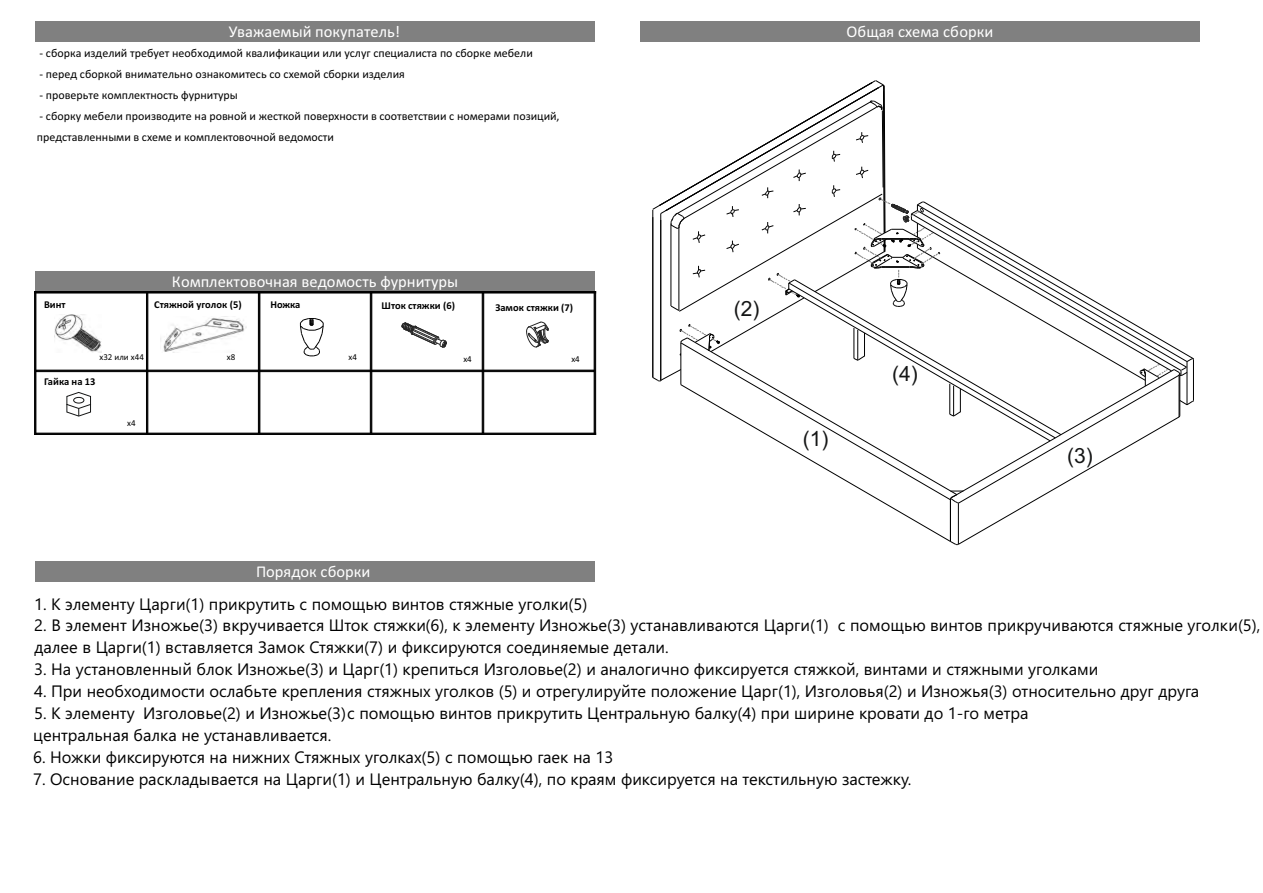
<style>
.page{position:relative;width:1263px;height:893px;background:#fff}
.page>*{position:absolute;margin:0;border:0;box-sizing:border-box;transform-origin:0 0}
.t1{font:21px "Arial";color:#151616}
.t2{font:16.5px/21.9px "Segoe UI";color:#000}
.t3{font:16.5px "Calibri";color:#fff}
.t4{font:12px "Calibri";color:#000}
.t5{font:700 10.5px "Calibri";color:#000}
.t6{font:9px "Calibri";color:#000}
</style>
<div class="page">
<div style="left:35px;top:21px;width:560px;height:21px;background:#808080"></div>
<div style="left:640px;top:21px;width:560px;height:21px;background:#808080"></div>
<div style="left:35px;top:561px;width:560px;height:21px;background:#808080"></div>
<svg style="left:652px;top:80px;width:542px;height:466px"></svg>
<div style="left:35px;top:271px;width:560px;height:21px;background:#808080"></div>
<hr style="left:34px;top:291px;width:562px;height:2px;background:#000">
<div style="left:36px;top:370px;width:558px;height:2px;background:#000;border:1px solid #000"></div>
<div style="left:36px;top:433px;width:560px;height:2px;background:#000;border:1px solid #000"></div>
<hr style="left:34px;top:291px;width:2px;height:144px;background:#000">
<div style="left:146px;top:293px;width:2px;height:142px;background:#000;border:1px solid #000"></div>
<hr style="left:258px;top:293px;width:2px;height:140px;background:#000">
<div style="left:370px;top:293px;width:2px;height:140px;background:#000;border:1px solid #000"></div>
<div style="left:482px;top:293px;width:2px;height:140px;background:#000;border:1px solid #000"></div>
<div style="left:594px;top:291px;width:2px;height:144px;background:#000;border:1px solid #000"></div>
<img style="left:54px;top:314px;width:47px;height:39px">
<img style="left:163px;top:318px;width:84px;height:35px">
<svg style="left:299px;top:318px;width:25px;height:39px"></svg>
<svg style="left:66px;top:392px;width:26px;height:25px"></svg>
<div style="left:73px;top:397px;width:11px;height:6px;border:1px solid #151616;border-radius:50%"></div>
<svg style="left:401px;top:322px;width:46px;height:26px"></svg>
<svg style="left:526px;top:322px;width:23px;height:26px"></svg>
<p class="t3" style="left:229px;top:25px;width:173px">Уважаемый покупатель!</p>
<p class="t3" style="left:847px;top:25px;width:148px">Общая схема сборки</p>
<p class="t4" style="left:40px;top:48px;width:495px">- сборка изделий требует необходимой квалификации или услуг специалиста по сборке мебели</p>
<p class="t4" style="left:40px;top:69px;width:367px">- перед сборкой внимательно ознакомитесь со схемой сборки изделия</p>
<p class="t4" style="left:40px;top:90px;width:200px">- проверьте комплектность фурнитуры</p>
<p class="t4" style="left:40px;top:111px;width:521px">- сборку мебели производите на ровной и жесткой поверхности в соответствии с номерами позиций,</p>
<p class="t4" style="left:37px;top:132px;width:299px">представленными в схеме и комплектовочной ведомости</p>
<p class="t3" style="left:172px;top:275px;width:288px">Комплектовочная ведомость фурнитуры</p>
<p class="t5" style="left:270px;top:300px;width:32px">Ножка</p>
<p class="t5" style="left:44px;top:300px;width:23px">Винт</p>
<p class="t5" style="left:154px;top:300px;width:89px">Стяжной уголок (5)</p>
<p class="t5" style="left:382px;top:301px;width:75px">Шток стяжки (6)</p>
<p class="t6" style="left:100px;top:354px;width:46px">х32 или х44</p>
<p class="t6" style="left:227px;top:354px;width:10px">х8</p>
<p class="t5" style="left:44px;top:377px;width:53px">Гайка на 13</p>
<p class="t6" style="left:127px;top:419px;width:10px">х4</p>
<p class="t6" style="left:349px;top:354px;width:10px">х4</p>
<p class="t6" style="left:463px;top:356px;width:10px">х4</p>
<p class="t5" style="left:495px;top:303px;width:79px">Замок стяжки (7)</p>
<p class="t6" style="left:571px;top:355px;width:10px">х4</p>
<p class="t3" style="left:256px;top:565px;width:116px">Порядок сборки</p>
<p class="t1" style="left:734px;top:300px;width:27px">(2)</p>
<p class="t1" style="left:803px;top:431px;width:27px">(1)</p>
<p class="t1" style="left:892px;top:366px;width:27px">(4)</p>
<p class="t1" style="left:1067px;top:448px;width:27px">(3)</p>
<p class="t2" style="left:34px;top:594px;width:555px">1. К элементу Царги(1) прикрутить с помощью винтов стяжные уголки(5)</p>
<p class="t2" style="left:34px;top:616px;width:1227px">2. В элемент Изножье(3) вкручивается Шток стяжки(6), к элементу Изножье(3) устанавливаются Царги(1) с помощью винтов прикручиваются стяжные уголки(5), далее в Царги(1) вставляется Замок Стяжки(7) и фиксируются соединяемые детали.</p>
<p class="t2" style="left:34px;top:660px;width:1065px">3. На установленный блок Изножье(3) и Царг(1) крепиться Изголовье(2) и аналогично фиксируется стяжкой, винтами и стяжными уголками</p>
<p class="t2" style="left:34px;top:682px;width:1166px">4. При необходимости ослабьте крепления стяжных уголков (5) и отрегулируйте положение Царг(1), Изголовья(2) и Изножья(3) относительно друг друга</p>
<p class="t2" style="left:33px;top:704px;width:997px">5. К элементу Изголовье(2) и Изножье(3) с помощью винтов прикрутить Центральную балку(4) при ширине кровати до 1-го метра центральная балка не устанавливается.</p>
<p class="t2" style="left:33px;top:748px;width:581px">6. Ножки фиксируются на нижних Стяжных уголках(5) с помощью гаек на 13</p>
<p class="t2" style="left:33px;top:770px;width:880px">7. Основание раскладывается на Царги(1) и Центральную балку(4), по краям фиксируется на текстильную застежку.</p>
</div>
